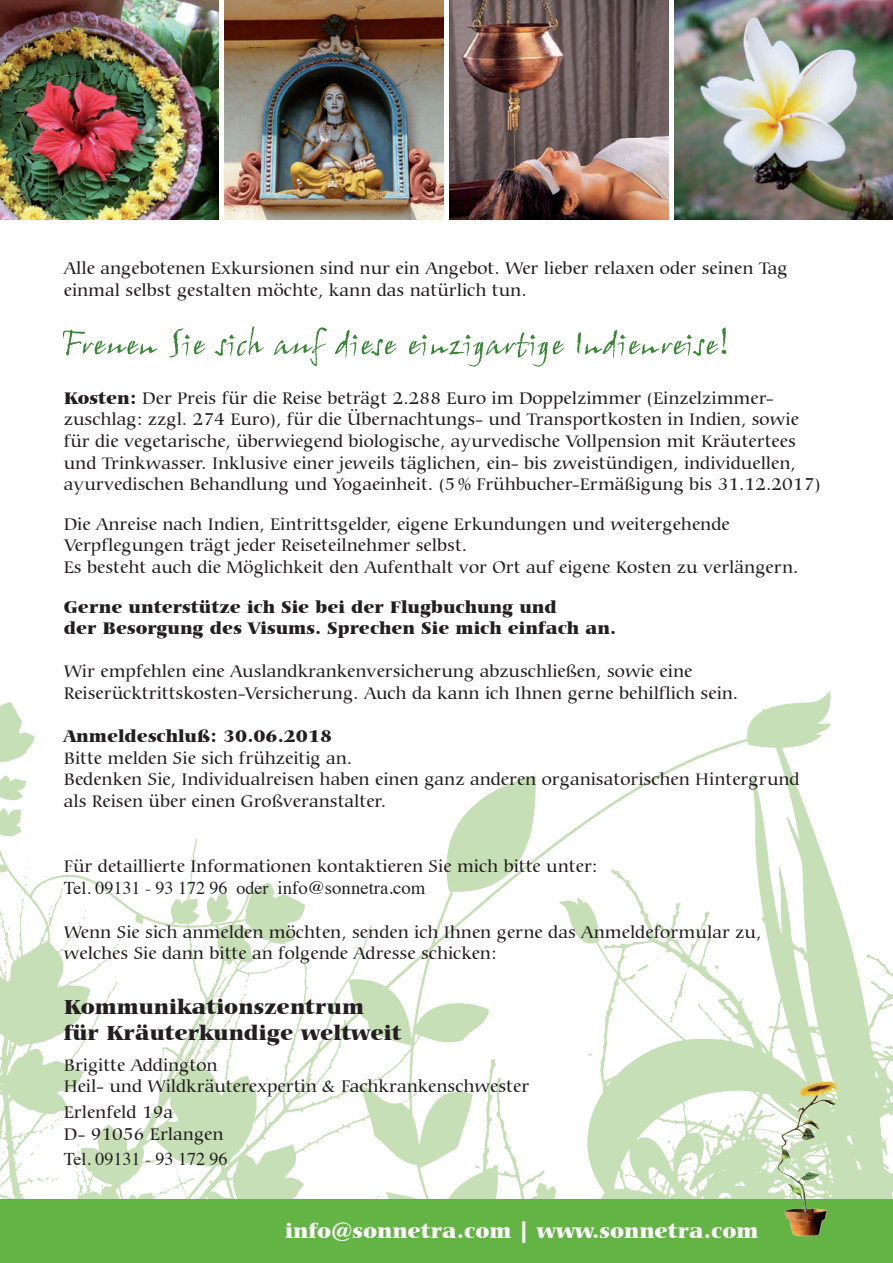
<style>
.page{position:relative;width:893px;height:1263px;background:#fff}
.page>*{position:absolute;margin:0;border:0;box-sizing:border-box;transform-origin:0 0}
.t1{font:900 21.75px/26.1px "Carmina BT";color:#231f20}
.t2{font:900 21.75px "Carmina BT";color:#fff}
.Fließtext{font:500 18px/21.6px "Carmina BT";color:#231f20}
.Fließtext-2{font:900 18px/21.6px "Carmina BT";color:#231f20}
.t3{font:18px "Times";color:#231f20}
.s1{font-weight:900}
.s2{font-family:"Times";font-weight:400}
.s3{font-family:"Times";font-weight:400;font-size:18.75px}
</style>
<div class="page">
<img style="left:0;top:691px;width:893px;height:508px">
<img style="left:674px;top:0;width:219px;height:219px">
<img style="left:0;top:0;width:219px;height:219px">
<img style="left:449px;top:0;width:219px;height:219px">
<img style="left:225px;top:0;width:219px;height:219px">
<div style="left:0;top:1199px;width:893px;height:64px;background:#63b445"></div>
<img style="left:798px;top:1081px;width:28px;height:36px">
<svg style="left:63px;top:326px;width:663px;height:41px"></svg>
<p class="Fließtext" style="left:64px;top:258px;width:725px">Alle angebotenen Exkursionen sind nur ein Angebot. Wer lieber relaxen oder seinen Tag einmal selbst gestalten möchte, kann das natürlich tun.</p>
<p class="Fließtext" style="left:64px;top:387px;width:758px"><span class="s1">Kosten:</span> Der Preis für die Reise beträgt 2.288 Euro im Doppelzimmer (Einzelzimmer&shy;zuschlag: zzgl. 274 Euro), für die Übernachtungs- und Transportkosten in Indien, sowie für die vegetarische, überwiegend biologische, ayurvedische Vollpension mit Kräutertees und Trinkwasser. Inklusive einer jeweils täglichen, ein- bis zweistündigen, individuellen, ayurvedischen Behandlung und Yogaeinheit. (5% Frühbucher-Ermäßigung bis 31.12.2017)</p>
<p class="Fließtext" style="left:64px;top:513px;width:667px">Die Anreise nach Indien, Eintrittsgelder, eigene Erkundungen und weitergehende<br>Verpflegungen trägt jeder Reiseteilnehmer selbst.</p>
<p class="Fließtext" style="left:64px;top:557px;width:736px">Es besteht auch die Möglichkeit den Aufenthalt vor Ort auf eigene Kosten zu verlängern.</p>
<p class="Fließtext-2" style="left:64px;top:596px;width:554px">Gerne unterstütze ich Sie bei der Flugbuchung und<br>der Besorgung des Visums. Sprechen Sie mich einfach an.</p>
<p class="Fließtext" style="left:64px;top:661px;width:676px">Wir empfehlen eine Auslandkrankenversicherung abzuschließen, sowie eine<br>Reiserücktrittskosten-Versicherung. Auch da kann ich Ihnen gerne behilflich sein.</p>
<p class="Fließtext-2" style="left:64px;top:726px;width:270px">Anmeldeschluß: 30.06.2018</p>
<p class="Fließtext" style="left:64px;top:747px;width:737px">Bitte melden Sie sich frühzeitig an.<br>Bedenken Sie, Individualreisen haben einen ganz anderen organisatorischen Hintergrund als Reisen über einen Großveranstalter.</p>
<p class="Fließtext" style="left:64px;top:855px;width:536px;line-height:22.5px">Für detaillierte Informationen kontaktieren Sie mich bitte unter:<br><span class="s2">Tel. 09131 - 93 172 96 oder</span> <span class="s3">info@sonnetra.com</span></p>
<p class="Fließtext" style="left:64px;top:921px;width:699px">Wenn Sie sich anmelden möchten, senden ich Ihnen gerne das Anmeldeformular zu, welches Sie dann bitte an folgende Adresse schicken:</p>
<p class="t1" style="left:64px;top:994px;width:339px">Kommunikationszentrum für Kräuterkundige weltweit</p>
<p class="Fließtext" style="left:64px;top:1054px;width:467px">Brigitte Addington<br>Heil- und Wildkräuterexpertin &amp; Fachkrankenschwester</p>
<p class="Fließtext" style="left:64px;top:1102px;width:161px">Erlenfeld 19a<br>D- 91056 Erlangen</p>
<p class="t3" style="left:64px;top:1142px;width:165px">Tel. 09131 - 93 172 96</p>
<p class="t2" style="left:285px;top:1218px;width:475px">info@sonnetra.com | www.sonnetra.com</p>
</div>
